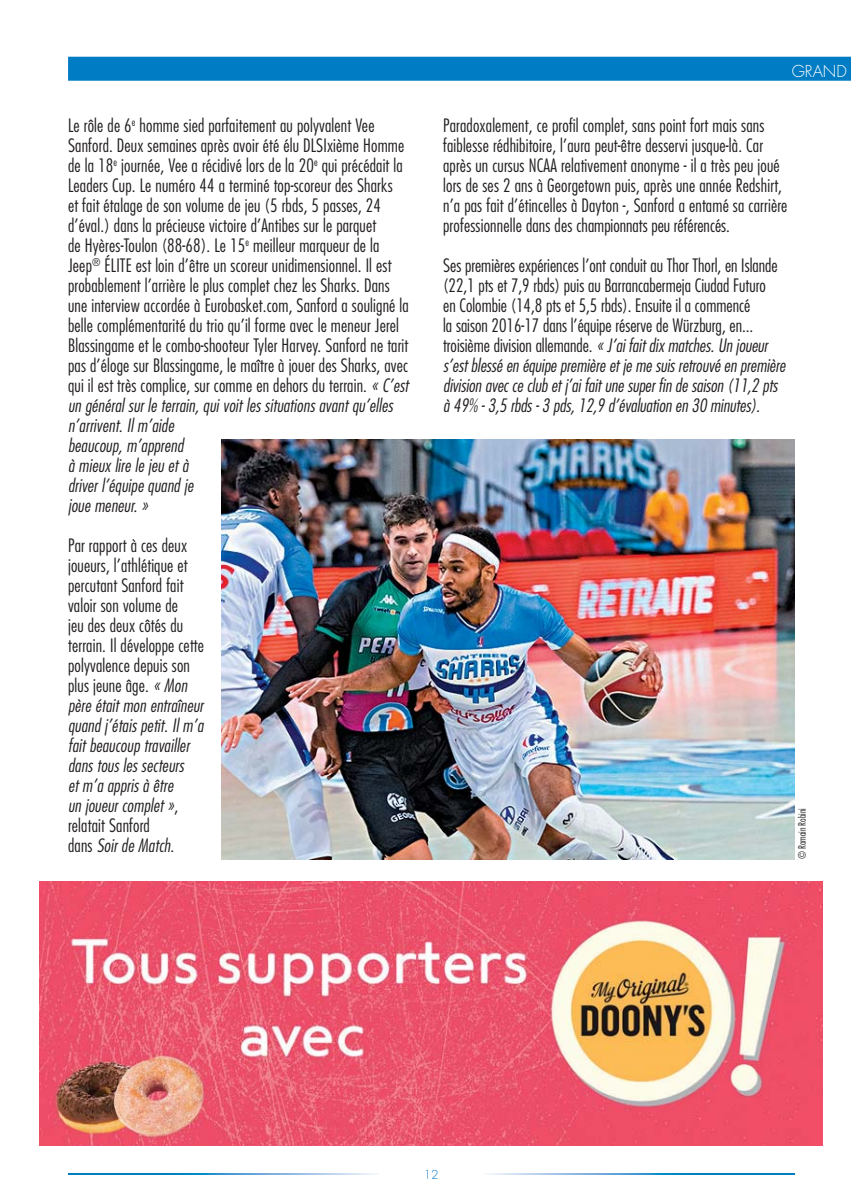
<style>
.page{position:relative;width:851px;height:1191px;background:#fff}
.page>*{position:absolute;margin:0;border:0;box-sizing:border-box;transform-origin:0 0}
.t1{font:300 condensed 18px/20px "Futura";letter-spacing:.01em;color:#231f20}
.t2{font:300 16px "Futura";color:#fff}
.t3{font:300 12px "Futura";color:#007cc4}
.t4{font:300 condensed 10px "Futura";color:#231f20}
.s1{font-style:italic}
</style>
<div class="page">
<img style="left:40px;top:882px;width:782px;height:263px">
<div style="left:68px;top:57px;width:782px;height:24px;background:#007cc4"></div>
<img style="left:221px;top:439px;width:573px;height:420px">
<svg style="left:68px;top:1173px;width:308px;height:1px"></svg>
<svg style="left:488px;top:1173px;width:306px;height:1px"></svg>
<p class="t1" style="left:68px;top:117px;width:342px">Le rôle de 6<sup>e</sup> homme sied parfaitement au polyvalent Vee Sanford. Deux semaines après avoir été élu DLSIxième Homme de la 18<sup>e</sup> journée, Vee a récidivé lors de la 20<sup>e</sup> qui précédait la Leaders Cup. Le numéro 44 a terminé top-scoreur des Sharks<br>et fait étalage de son volume de jeu (5 rbds, 5 passes, 24 d’éval.) dans la précieuse victoire d’Antibes sur le parquet<br>de Hyères-Toulon (88-68). Le 15<sup>e</sup> meilleur marqueur de la Jeep<sup>®</sup> ÉLITE est loin d’être un scoreur unidimensionnel. Il est probablement l’arrière le plus complet chez les Sharks. Dans une interview accordée à Eurobasket.com, Sanford a souligné la belle complémentarité du trio qu’il forme avec le meneur Jerel Blassingame et le combo-shooteur Tyler Harvey. Sanford ne tarit pas d’éloge sur Blassingame, le maître à jouer des Sharks, avec qui il est très complice, sur comme en dehors du terrain. <span class="s1">« C’est un général sur le terrain, qui voit les situations avant qu’elles n’arrivent. Il m’aide<br>beaucoup, m’apprend<br>à mieux lire le jeu et à<br>driver l’équipe quand je<br>joue meneur. »</span></p>
<p class="t1" style="left:68px;top:537px;width:137px">Par rapport à ces deux joueurs, l’athlétique et percutant Sanford fait valoir son volume de<br>jeu des deux côtés du terrain. Il développe cette polyvalence depuis son plus jeune âge. <span class="s1">« Mon père était mon entraîneur quand j’étais petit. Il m’a fait beaucoup travailler dans tous les secteurs<br>et m’a appris à être<br>un joueur complet »</span>, relatait Sanford<br>dans <span class="s1">Soir de Match</span>.</p>
<p class="t2" style="left:791px;top:63px;width:57px">GRAND</p>
<p class="t1" style="left:443px;top:117px;width:346px">Paradoxalement, ce profil complet, sans point fort mais sans faiblesse rédhibitoire, l’aura peut-être desservi jusque-là. Car après un cursus NCAA relativement anonyme - il a très peu joué lors de ses 2 ans à Georgetown puis, après une année Redshirt, n’a pas fait d’étincelles à Dayton -, Sanford a entamé sa carrière professionnelle dans des championnats peu référencés.</p>
<p class="t1" style="left:443px;top:256px;width:343px">Ses premières expériences l’ont conduit au Thor Thorl, en Islande (22,1 pts et 7,9 rbds) puis au Barrancabermeja Ciudad Futuro<br>en Colombie (14,8 pts et 5,5 rbds). Ensuite il a commencé<br>la saison 2016-17 dans l’équipe réserve de Würzburg, en... troisième division allemande. <span class="s1">« J’ai fait dix matches. Un joueur s’est blessé en équipe première et je me suis retrouvé en première division avec ce club et j’ai fait une super fin de saison (11,2 pts à 49% - 3,5 rbds - 3 pds, 12,9 d’évaluation en 30 minutes).</span></p>
<p class="t4" style="left:797px;top:859px;width:53px;rotate:-90deg">© Romain Robini</p>
<p class="t3" style="left:423px;top:1168px;width:16px">12</p>
</div>
